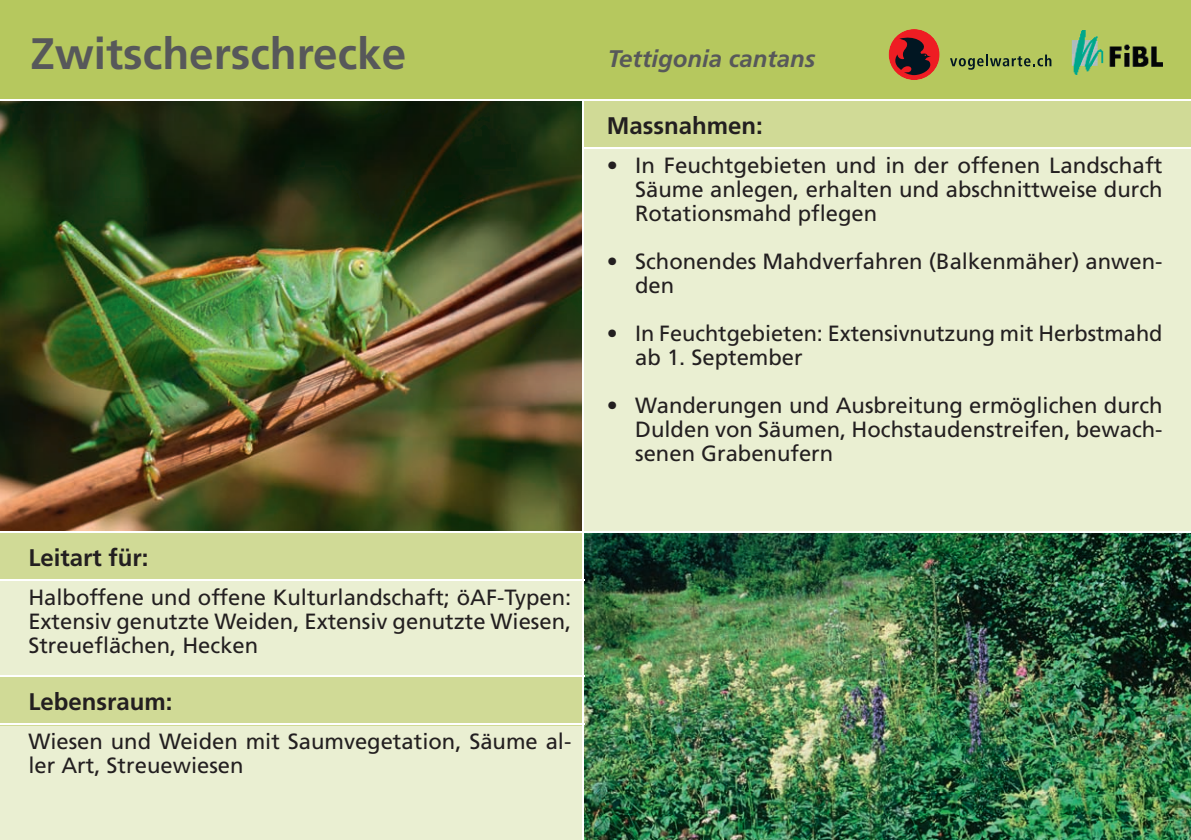
<style>
.page{position:relative;width:1191px;height:840px;background:#fff}
.page>*{position:absolute;margin:0;border:0;box-sizing:border-box;transform-origin:0 0}
.t1{font:700 44px "Frutiger";color:#57585a}
.t2{font:700 24px "Frutiger";color:#231f20}
.t3{font:italic 700 24px "Frutiger";color:#57585a}
.t4{font:22px/24px "Frutiger";color:#231f20;text-align:justify}
</style>
<div class="page">
<div style="left:0;top:532px;width:584px;height:48px;background:#d0da96"></div>
<div style="left:584px;top:101px;width:607px;height:431px;background:#eaefd2"></div>
<div style="left:0;top:0;width:1191px;height:100px;background:#b6c85e"></div>
<div style="left:0;top:580px;width:584px;height:259px;background:#eaefd2"></div>
<div style="left:584px;top:100px;width:607px;height:48px;background:#d0da96"></div>
<div style="left:0;top:676px;width:584px;height:48px;background:#d0da96"></div>
<img style="left:0;top:101px;width:582px;height:430px">
<img style="left:584px;top:533px;width:607px;height:306px">
<svg style="left:950px;top:55px;width:101px;height:15px"></svg>
<div style="left:888px;top:29px;width:51px;height:51px;background:#ee1d23;border-radius:50%"></div>
<svg style="left:895px;top:35px;width:36px;height:40px"></svg>
<img style="left:1071px;top:31px;width:91px;height:44px">
<hr style="left:0;top:99px;width:1191px;height:1px;background:#fff">
<hr style="left:0;top:531px;width:1191px;height:1px;background:#fff">
<hr style="left:584px;top:147px;width:607px;height:1px;background:#fff">
<hr style="left:0;top:579px;width:584px;height:1px;background:#fff">
<hr style="left:0;top:675px;width:584px;height:1px;background:#fff">
<hr style="left:0;top:723px;width:584px;height:1px;background:#fff">
<hr style="left:582px;top:100px;width:2px;height:739px;background:#fff">
<h1 class="t1" style="left:30px;top:27px;width:377px">Zwitscherschrecke</h1>
<p class="t2" style="left:28px;top:543px;width:122px">Leitart für:</p>
<p class="t4" style="left:28px;top:585px;width:544px">Halboffene und offene Kulturlandschaft; öAF-Typen:<br>Extensiv genutzte Weiden, Extensiv genutzte Wiesen, Streueflächen, Hecken</p>
<p class="t2" style="left:28px;top:687px;width:146px">Lebensraum:</p>
<p class="t4" style="left:28px;top:729px;width:544px">Wiesen und Weiden mit Saumvegetation, Säume al&shy;ler Art, Streuewiesen</p>
<p class="t3" style="left:608px;top:44px;width:209px">Tettigonia cantans</p>
<p class="t2" style="left:607px;top:111px;width:157px">Massnahmen:</p>
<p class="t4" style="left:635px;top:153px;width:529px;text-indent:-28px">• In Feuchtgebieten und in der offenen Landschaft Säume anlegen, erhalten und abschnittweise durch Rotationsmahd pflegen</p>
<p class="t4" style="left:635px;top:249px;width:529px;text-indent:-28px">• Schonendes Mahdverfahren (Balkenmäher) anwen&shy;den</p>
<p class="t4" style="left:635px;top:321px;width:529px;text-indent:-28px">• In Feuchtgebieten: Extensivnutzung mit Herbstmahd ab 1. September</p>
<p class="t4" style="left:635px;top:393px;width:529px;text-indent:-28px">• Wanderungen und Ausbreitung ermöglichen durch Dulden von Säumen, Hochstaudenstreifen, bewach&shy;senen Grabenufern</p>
</div>
